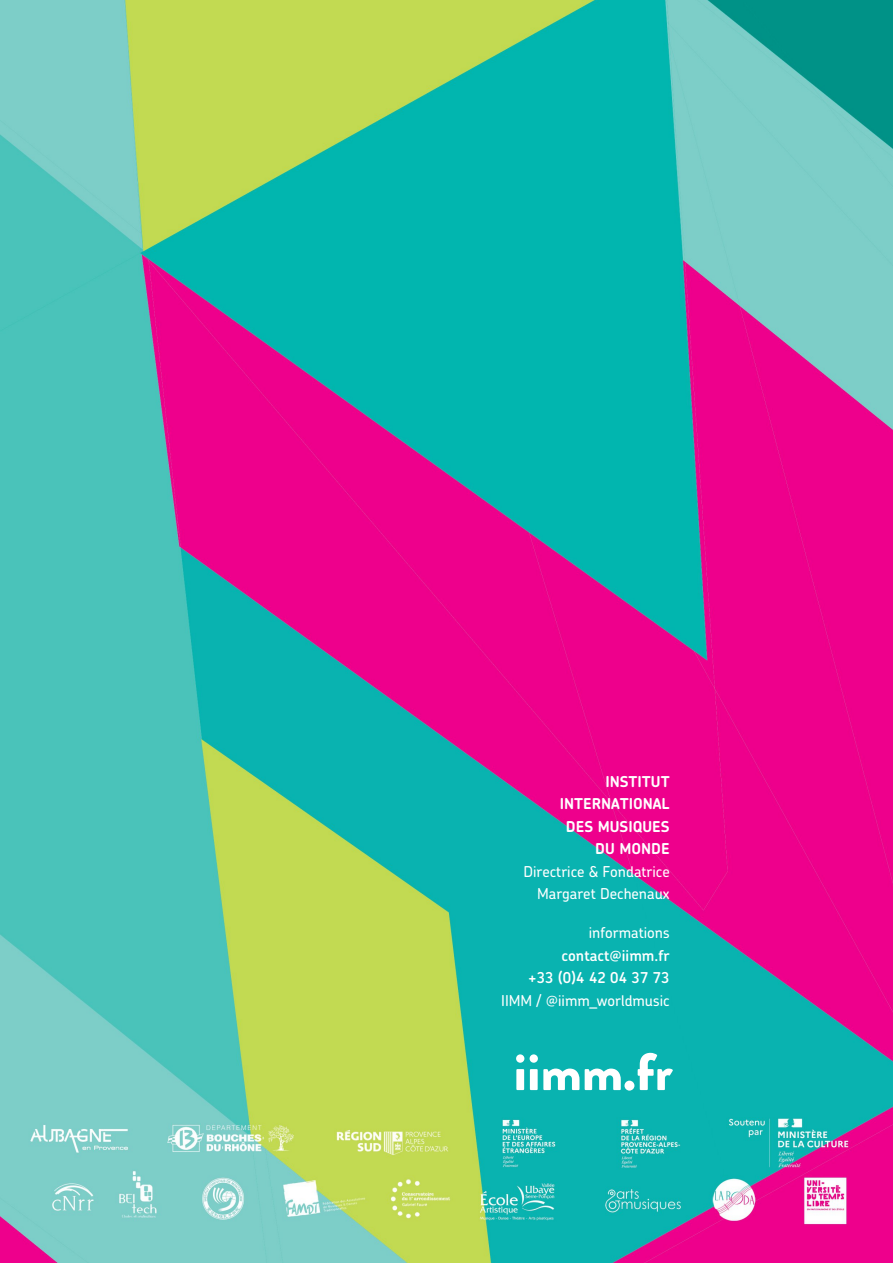
<style>
.page{position:relative;width:893px;height:1263px;background:#fff}
.page>*{position:absolute;margin:0;border:0;box-sizing:border-box;transform-origin:0 0}
.t1{font:900 52.5px "Brandon Grotesque";color:#fff}
.t2{font:500 15px/22.5px "Chevin";color:#fff;text-align:right}
.t3{font:700 15px/22.5px "Chevin";color:#fff;text-align:right}
.t4{font:600 15px/22.5px "Chevin";color:#fff;text-align:right}
</style>
<div class="page">
<img style="left:0;top:0;width:893px;height:1262px">
<p class="t3" style="left:560px;top:772px;width:111px">INSTITUT<br>INTERNATIONAL<br>DES MUSIQUES<br>DU MONDE</p>
<p class="t2" style="left:523px;top:862px;width:148px">Directrice &amp; Fondatrice<br>Margaret Dechenaux</p>
<p class="t2" style="left:589px;top:923px;width:82px">informations</p>
<p class="t4" style="left:528px;top:946px;width:143px">contact@iimm.fr<br>+33 (0)4 42 04 37 73</p>
<p class="t2" style="left:501px;top:991px;width:170px">IIMM / @iimm_worldmusic</p>
<h1 class="t1" style="left:514px;top:1035px;width:161px">iimm.fr</h1>
</div>
